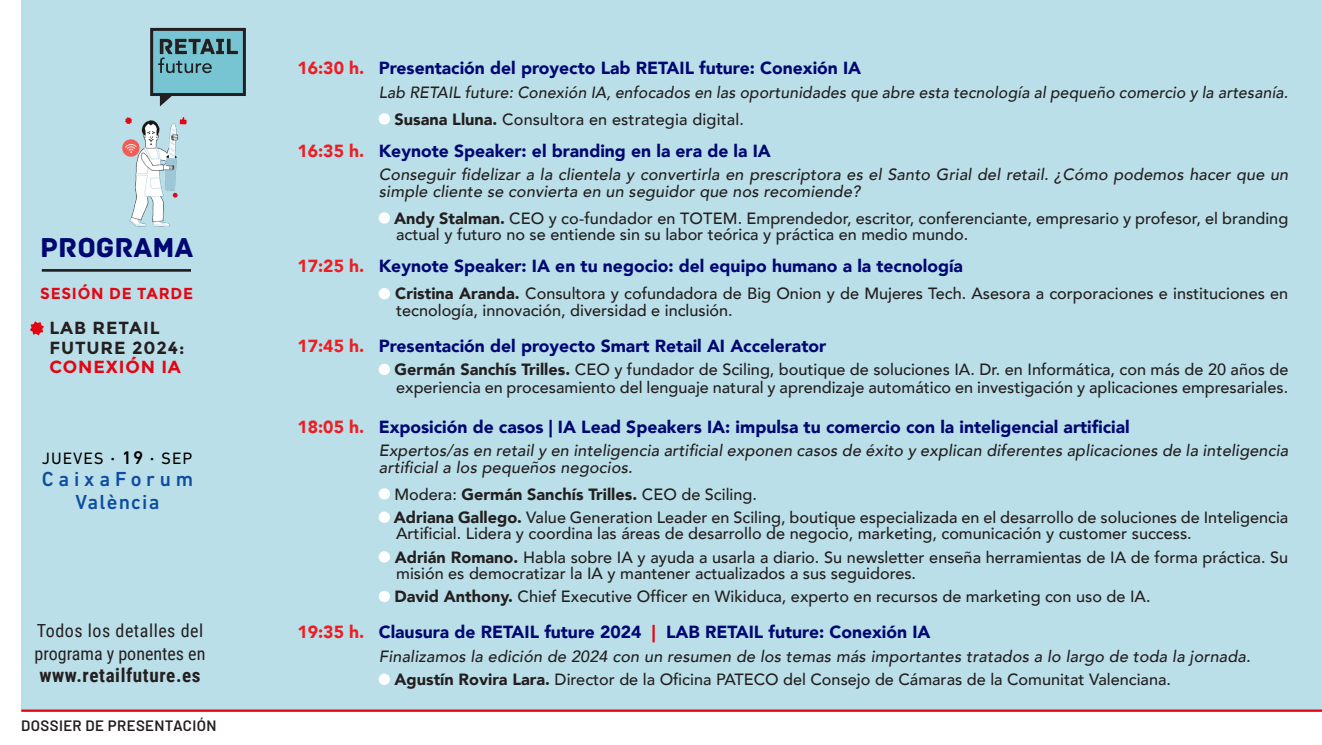
<style>
.page{position:relative;width:1322px;height:745px;background:#fff}
.page>*{position:absolute;margin:0;border:0;box-sizing:border-box;transform-origin:0 0}
.t1{font:28.75px "Archive";color:#000772}
.t2{font:500 20.62px "DIN Next LT Pro";letter-spacing:.235em;color:#0d4da1}
.t3{font:500 20.62px "DIN Next LT Pro";letter-spacing:.06em;color:#0d4da1}
.TextNormal{font:700 19.12px "Roboto Condensed";letter-spacing:.03em;color:#231f20}
.TextNormal-2{font:18px/22.5px "Roboto Condensed";color:#231f20}
.t4{font:900 17.5px "Avenir";color:#000772}
.t5{font:700 17.5px "Montserrat";letter-spacing:.05em;color:#231f20}
.t6{font:700 17.5px "Montserrat";letter-spacing:.05em;color:#e30613}
.t7{font:16.75px "DIN Next LT Pro";letter-spacing:.06em;color:#000001}
.t8{font:500 16.25px/16.2px "Avenir";color:#231f20}
.t9{font:italic 500 16.25px/16.2px "Avenir";letter-spacing:.01em;color:#231f20}
.t10{font:900 16.25px "Avenir";color:#231f20}
.t11{font:700 15.88px "Montserrat";letter-spacing:.05em;color:#e30613;scale:.96 1}
.TextNormal-3{font:600 15px "Barlow";letter-spacing:.025em;color:#231f20}
.s1{font-weight:500;font-size:18.62px}
.s2{color:#ee1d23}
.s3{font-weight:900}
.s4{font-weight:500}
.s5{color:#e30613}
</style>
<div class="page">
<div style="left:21px;top:0;width:1301px;height:710px;background:#bbdfe8"></div>
<hr style="left:21px;top:709px;width:1301px;height:2px;background:#e30613">
<div style="left:152px;top:29px;width:92px;height:65px;background:#77c5d3"></div>
<div style="left:150px;top:28px;width:96px;height:68px;border:3px solid #231f20"></div>
<svg style="left:160px;top:94px;width:14px;height:12px"></svg>
<svg style="left:158px;top:39px;width:80px;height:34px"></svg>
<div style="left:379px;top:113px;width:11px;height:11px;background:#fff;border-radius:50%"></div>
<div style="left:379px;top:212px;width:11px;height:11px;background:#fff;border-radius:50%"></div>
<div style="left:379px;top:288px;width:11px;height:11px;background:#fff;border-radius:50%"></div>
<div style="left:379px;top:363px;width:11px;height:12px;background:#fff;border-radius:50%"></div>
<div style="left:379px;top:488px;width:11px;height:11px;background:#fff;border-radius:50%"></div>
<div style="left:379px;top:511px;width:11px;height:11px;background:#fff;border-radius:50%"></div>
<div style="left:379px;top:551px;width:11px;height:11px;background:#fff;border-radius:50%"></div>
<div style="left:379px;top:590px;width:11px;height:11px;background:#fff;border-radius:50%"></div>
<div style="left:379px;top:673px;width:11px;height:11px;background:#fff;border-radius:50%"></div>
<img style="left:129px;top:106px;width:57px;height:121px">
<svg style="left:122px;top:138px;width:19px;height:20px"></svg>
<svg style="left:125px;top:117px;width:7px;height:7px"></svg>
<svg style="left:173px;top:193px;width:5px;height:4px"></svg>
<svg style="left:180px;top:117px;width:7px;height:7px"></svg>
<hr style="left:42px;top:269px;width:149px;height:2px;background:#231f20">
<svg style="left:30px;top:321px;width:14px;height:14px"></svg>
<p class="t1" style="left:40px;top:230px;width:155px">PROGRAMA</p>
<p class="t11" style="left:40px;top:284px;width:161px">SESIÓN DE TARDE</p>
<p class="t5" style="left:49px;top:317px;width:112px">LAB RETAIL</p>
<p class="t5" style="left:49px;top:337px;width:137px">FUTURE 2024:</p>
<p class="t6" style="left:49px;top:356px;width:133px">CONEXIÓN IA</p>
<p class="t7" style="left:42px;top:448px;width:152px">JUEVES <span class="s1">· 19 ·</span> SEP</p>
<p class="t2" style="left:42px;top:467px;width:153px">CaixaForum</p>
<p class="t3" style="left:75px;top:489px;width:86px">València</p>
<p class="TextNormal-2" style="left:35px;top:618px;width:172px">Todos los detalles del programa y ponentes en</p>
<p class="TextNormal" style="left:39px;top:661px;width:163px">www.retailfuture.es</p>
<p class="TextNormal-3" style="left:21px;top:713px;width:197px">DOSSIER DE PRESENTACIÓN</p>
<p class="t4" style="left:297px;top:53px;width:565px"><span class="s2">16:30 h.</span> Presentación del proyecto Lab RETAIL future: Conexión IA</p>
<p class="t9" style="left:379px;top:84px;width:911px">Lab RETAIL future: Conexión IA, enfocados en las oportunidades que abre esta tecnología al pequeño comercio y la artesanía.</p>
<p class="t8" style="left:394px;top:110px;width:351px"><span class="s3">Susana Lluna.</span> Consultora en estrategia digital.</p>
<p class="t4" style="left:297px;top:136px;width:475px"><span class="s2">16:35 h.</span> Keynote Speaker: el branding en la era de la IA</p>
<p class="t9" style="left:379px;top:167px;width:911px">Conseguir fidelizar a la clientela y convertirla en prescriptora es el Santo Grial del retail. ¿Cómo podemos hacer que un simple cliente se convierta en un seguidor que nos recomiende?</p>
<p class="t8" style="left:394px;top:209px;width:895px"><span class="s3">Andy Stalman.</span> CEO y co-fundador en TOTEM. Emprendedor, escritor, conferenciante, empresario y profesor, el branding actual y futuro no se entiende sin su labor teórica y práctica en medio mundo.</p>
<p class="t4" style="left:297px;top:251px;width:667px"><span class="s2">17:25 h.</span> Keynote Speaker: IA en tu negocio: del equipo humano a la tecnología</p>
<p class="t8" style="left:395px;top:284px;width:894px"><span class="s3">Cristina Aranda.</span> Consultora y cofundadora de Big Onion y de Mujeres Tech. Asesora a corporaciones e instituciones en tecnología, innovación, diversidad e inclusión.</p>
<p class="t4" style="left:297px;top:330px;width:530px"><span class="s2">17:45 h.</span> Presentación del proyecto Smart Retail AI Accelerator</p>
<p class="t8" style="left:394px;top:359px;width:895px;line-height:18.2px"><span class="s3">Germán Sanchís Trilles.</span> CEO y fundador de Sciling, boutique de soluciones IA. Dr. en Informática, con más de 20 años de experiencia en procesamiento del lenguaje natural y aprendizaje automático en investigación y aplicaciones empresariales.</p>
<p class="t4" style="left:297px;top:411px;width:834px"><span class="s2">18:05 h.</span> Exposición de casos | IA Lead Speakers IA: impulsa tu comercio con la inteligencial artificial</p>
<p class="t9" style="left:379px;top:442px;width:911px">Expertos/as en retail y en inteligencia artificial exponen casos de éxito y explican diferentes aplicaciones de la inteligencia artificial a los pequeños negocios.</p>
<p class="t10" style="left:394px;top:479px;width:364px"><span class="s4">Modera:</span> Germán Sanchís Trilles. <span class="s4">CEO de Sciling.</span></p>
<p class="t8" style="left:394px;top:508px;width:896px"><span class="s3">Adriana Gallego.</span> Value Generation Leader en Sciling, boutique especializada en el desarrollo de soluciones de Inteligencia<br>Artificial. Lidera y coordina las áreas de desarrollo de negocio, marketing, comunicación y customer success.</p>
<p class="t8" style="left:395px;top:547px;width:895px"><span class="s3">Adrián Romano.</span> Habla sobre IA y ayuda a usarla a diario. Su newsletter enseña herramientas de IA de forma práctica. Su misión es democratizar la IA y mantener actualizados a sus seguidores.</p>
<p class="t8" style="left:394px;top:587px;width:757px"><span class="s3">David Anthony.</span> Chief Executive Officer en Wikiduca, experto en recursos de marketing con uso de IA.</p>
<p class="t4" style="left:297px;top:616px;width:635px"><span class="s2">19:35 h.</span> Clausura de RETAIL future 2024 <span class="s5">|</span> LAB RETAIL future: Conexión IA</p>
<p class="t9" style="left:379px;top:647px;width:873px">Finalizamos la edición de 2024 con un resumen de los temas más importantes tratados a lo largo de toda la jornada.</p>
<p class="t8" style="left:394px;top:670px;width:778px"><span class="s3">Agustín Rovira Lara.</span> Director de la Oficina PATECO del Consejo de Cámaras de la Comunitat Valenciana.</p>
</div>
